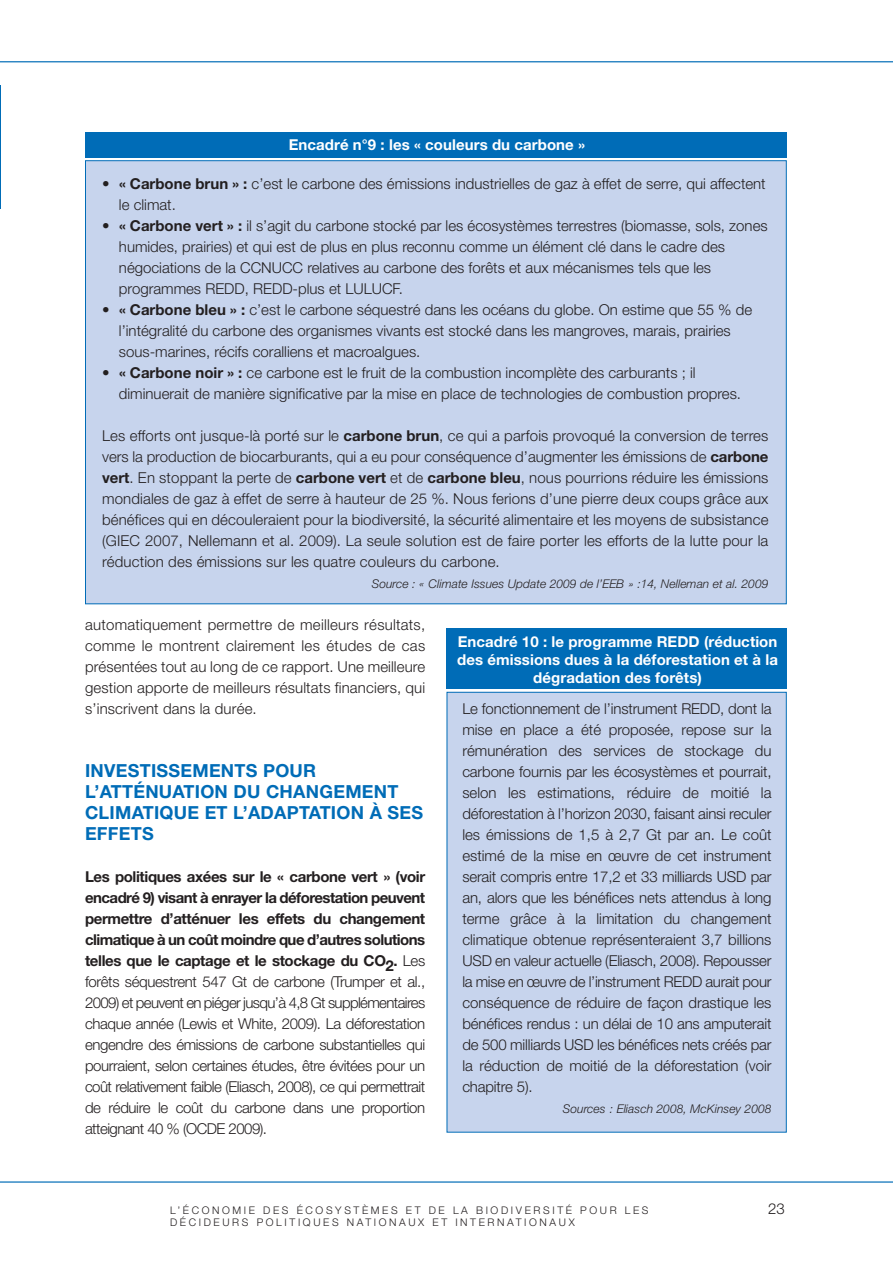
<style>
.page{position:relative;width:893px;height:1263px;background:#fff}
.page>*{position:absolute;margin:0;border:0;box-sizing:border-box;transform-origin:0 0}
.t1{font:700 18px/21px "Helvetica Neue";letter-spacing:.015em;color:#006cb7}
.t2{font:300 15px/21px "Helvetica Neue";color:#231f20;text-align:justify}
.t3{font:700 15px/18px "Helvetica Neue";letter-spacing:.005em;color:#fff;text-align:center}
.t4{font:italic 300 12px "Helvetica Neue";letter-spacing:.005em;color:#231f20}
.t5{font:300 10.5px "Helvetica Neue";letter-spacing:.25em;color:#231f20}
.s1{font-weight:700}
</style>
<div class="page">
<div style="left:86px;top:161px;width:700px;height:442px;background:#c7d4ed"></div>
<div style="left:85px;top:132px;width:702px;height:25px;background:#006cb7"></div>
<div style="left:447px;top:693px;width:339px;height:439px;background:#c7d4ed"></div>
<div style="left:446px;top:692px;width:341px;height:441px;border:1px solid #006cb7"></div>
<div style="left:446px;top:628px;width:341px;height:61px;background:#006cb7"></div>
<hr style="left:0;top:1181px;width:892px;height:2px;background:#006cb7">
<hr style="left:0;top:61px;width:892px;height:1px;background:#006cb7">
<p class="t3" style="left:289px;top:137px;width:298px">Encadré n°9 : les « couleurs du carbone »</p>
<p class="t2" style="left:119px;top:175px;width:648px;text-indent:-17px">• <span class="s1">« Carbone brun » :</span> c’est le carbone des émissions industrielles de gaz à effet de serre, qui affectent le climat.</p>
<p class="t2" style="left:119px;top:217px;width:650px;text-align:left;text-indent:-17px">• <span class="s1">« Carbone vert » :</span> il s’agit du carbone stocké par les écosystèmes terrestres (biomasse, sols, zones humides, prairies) et qui est de plus en plus reconnu comme un élément clé dans le cadre des négociations de la CCNUCC relatives au carbone des forêts et aux mécanismes tels que les programmes REDD, REDD-plus et LULUCF.</p>
<p class="t2" style="left:119px;top:301px;width:635px;text-align:left;text-indent:-17px">• <span class="s1">« Carbone bleu » :</span> c’est le carbone séquestré dans les océans du globe. On estime que 55 % de l’intégralité du carbone des organismes vivants est stocké dans les mangroves, marais, prairies sous-marines, récifs coralliens et macroalgues.</p>
<p class="t2" style="left:119px;top:364px;width:624px;text-indent:-17px">• <span class="s1">« Carbone noir » :</span> ce carbone est le fruit de la combustion incomplète des carburants ; il diminuerait de manière significative par la mise en place de technologies de combustion propres.</p>
<p class="t2" style="left:102px;top:427px;width:668px">Les efforts ont jusque-là porté sur le <span class="s1">carbone brun</span>, ce qui a parfois provoqué la conversion de terres vers la production de biocarburants, qui a eu pour conséquence d’augmenter les émissions de <span class="s1">carbone vert</span>. En stoppant la perte de <span class="s1">carbone vert</span> et de <span class="s1">carbone bleu</span>, nous pourrions réduire les émissions mondiales de gaz à effet de serre à hauteur de 25 %. Nous ferions d’une pierre deux coups grâce aux bénéfices qui en découleraient pour la biodiversité, la sécurité alimentaire et les moyens de subsistance (GIEC 2007, Nellemann et al. 2009). La seule solution est de faire porter les efforts de la lutte pour la réduction des émissions sur les quatre couleurs du carbone.</p>
<p class="t4" style="left:372px;top:579px;width:398px">Source : « Climate Issues Update 2009 de l’EEB » :14, Nelleman et al. 2009</p>
<p class="t2" style="left:85px;top:616px;width:342px">automatiquement permettre de meilleurs résultats, comme le montrent clairement les études de cas présentées tout au long de ce rapport. Une meilleure gestion apporte de meilleurs résultats financiers, qui s’inscrivent dans la durée.</p>
<p class="t1" style="left:85px;top:762px;width:340px">INVESTISSEMENTS POUR<br>L’ATTÉNUATION DU CHANGEMENT<br>CLIMATIQUE ET L’ADAPTATION À SES<br>EFFETS</p>
<p class="t2" style="left:85px;top:868px;width:342px"><span class="s1">Les politiques axées sur le « carbone vert » (voir encadré 9) visant à enrayer la déforestation peuvent permettre d’atténuer les effets du changement climatique à un coût moindre que d’autres solutions telles que le captage et le stockage du CO2.</span> Les forêts séquestrent 547 Gt de carbone (Trumper et al., 2009) et peuvent en piéger jusqu’à 4,8 Gt supplémentaires chaque année (Lewis et White, 2009). La déforestation engendre des émissions de carbone substantielles qui pourraient, selon certaines études, être évitées pour un coût relativement faible (Eliasch, 2008), ce qui permettrait de réduire le coût du carbone dans une proportion atteignant 40 % (OCDE 2009).</p>
<p class="t3" style="left:457px;top:634px;width:322px">Encadré 10 : le programme REDD (réduction des émissions dues à la déforestation et à la dégradation des forêts)</p>
<p class="t2" style="left:462px;top:700px;width:311px">Le fonctionnement de l’instrument REDD, dont la mise en place a été proposée, repose sur la rémunération des services de stockage du carbone fournis par les écosystèmes et pourrait, selon les estimations, réduire de moitié la déforestation à l’horizon 2030, faisant ainsi reculer les émissions de 1,5 à 2,7 Gt par an. Le coût estimé de la mise en œuvre de cet instrument serait compris entre 17,2 et 33 milliards USD par an, alors que les bénéfices nets attendus à long terme grâce à la limitation du changement climatique obtenue représenteraient 3,7 billions USD en valeur actuelle (Eliasch, 2008). Repousser la mise en œuvre de l’instrument REDD aurait pour conséquence de réduire de façon drastique les bénéfices rendus : un délai de 10 ans amputerait de 500 milliards USD les bénéfices nets créés par la réduction de moitié de la déforestation (voir chapitre 5).</p>
<p class="t4" style="left:563px;top:1104px;width:210px">Sources : Eliasch 2008, McKinsey 2008</p>
<p class="t5" style="left:170px;top:1206px;width:480px">L’ÉCONOMIE DES ÉCOSYSTÈMES ET DE LA BIODIVERSITÉ POUR LES</p>
<p class="t2" style="left:768px;top:1199px;width:18px">23</p>
<p class="t5" style="left:170px;top:1218px;width:406px">DÉCIDEURS POLITIQUES NATIONAUX ET INTERNATIONAUX</p>
</div>
